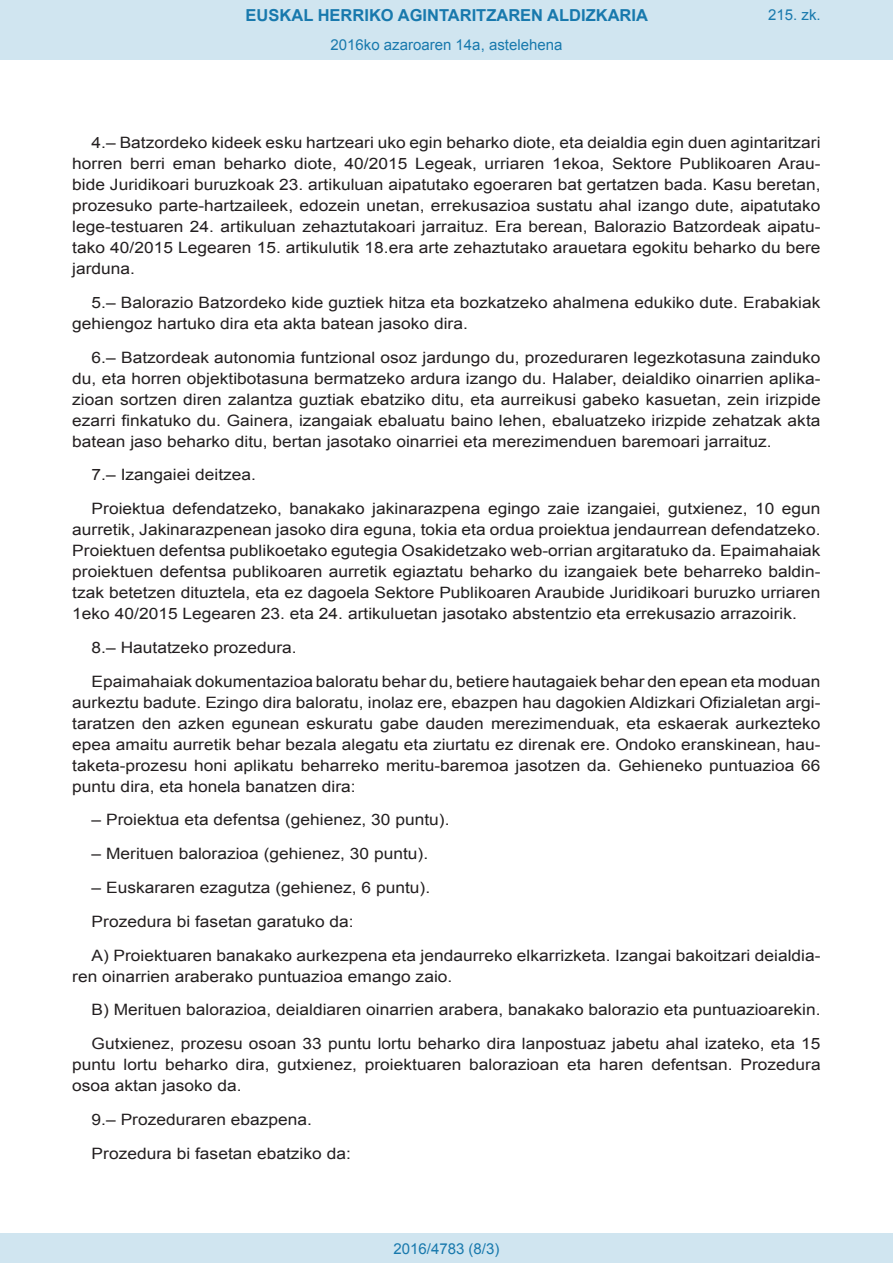
<style>
.page{position:relative;width:893px;height:1263px;background:#fff}
.page>*{position:absolute;margin:0;border:0;box-sizing:border-box;transform-origin:0 0}
.t1{font:700 16.5px "Arial";color:#1879ad}
.BOPVDetalle{font:15.6px/21px "Arial";color:#231f20;text-align:justify;scale:1.11 1}
.Paginacion_Centro{font:15px "Arial";color:#1879ad}
</style>
<div class="page">
<div style="left:0;top:0;width:893px;height:60px;background:#d0e5f0"></div>
<div style="left:0;top:1233px;width:893px;height:30px;background:#d0e5f0"></div>
<p class="t1" style="left:246px;top:4px;width:404px">EUSKAL HERRIKO AGINTARITZAREN ALDIZKARIA</p>
<p class="Paginacion_Centro" style="left:331px;top:35px;width:233px">2016ko azaroaren 14a, astelehena</p>
<p class="Paginacion_Centro" style="left:768px;top:5px;width:54px">215. zk.</p>
<p class="BOPVDetalle" style="left:72px;top:132px;width:676px;text-indent:19px">4.– Batzordeko kideek esku hartzeari uko egin beharko diote, eta deialdia egin duen agintaritzari horren berri eman beharko diote, 40/2015 Legeak, urriaren 1ekoa, Sektore Publikoaren Arau&shy;bide Juridikoari buruzkoak 23. artikuluan aipatutako egoeraren bat gertatzen bada. Kasu beretan, prozesuko parte-hartzaileek, edozein unetan, errekusazioa sustatu ahal izango dute, aipatutako lege-testuaren 24. artikuluan zehaztutakoari jarraituz. Era berean, Balorazio Batzordeak aipatu&shy;tako 40/2015 Legearen 15. artikulutik 18.era arte zehaztutako arauetara egokitu beharko du bere jarduna.</p>
<p class="BOPVDetalle" style="left:72px;top:292px;width:676px;text-indent:19px">5.– Balorazio Batzordeko kide guztiek hitza eta bozkatzeko ahalmena edukiko dute. Erabakiak gehiengoz hartuko dira eta akta batean jasoko dira.</p>
<p class="BOPVDetalle" style="left:72px;top:347px;width:676px;text-indent:19px">6.– Batzordeak autonomia funtzional osoz jardungo du, prozeduraren legezkotasuna zainduko du, eta horren objektibotasuna bermatzeko ardura izango du. Halaber, deialdiko oinarrien aplika&shy;zioan sortzen diren zalantza guztiak ebatziko ditu, eta aurreikusi gabeko kasuetan, zein irizpide ezarri finkatuko du. Gainera, izangaiak ebaluatu baino lehen, ebaluatzeko irizpide zehatzak akta batean jaso beharko ditu, bertan jasotako oinarriei eta merezimenduen baremoari jarraituz.</p>
<p class="BOPVDetalle" style="left:92px;top:465px;width:150px">7.– Izangaiei deitzea.</p>
<p class="BOPVDetalle" style="left:72px;top:498px;width:676px;text-indent:19px">Proiektua defendatzeko, banakako jakinarazpena egingo zaie izangaiei, gutxienez, 10 egun aurretik, Jakinarazpenean jasoko dira eguna, tokia eta ordua proiektua jendaurrean defendatzeko.<br>Proiektuen defentsa publikoetako egutegia Osakidetzako web-orrian argitaratuko da. Epaimahaiak proiektuen defentsa publikoaren aurretik egiaztatu beharko du izangaiek bete beharreko baldin&shy;tzak betetzen dituztela, eta ez dagoela Sektore Publikoaren Araubide Juridikoari buruzko urriaren 1eko 40/2015 Legearen 23. eta 24. artikuluetan jasotako abstentzio eta errekusazio arrazoirik.</p>
<p class="BOPVDetalle" style="left:92px;top:637px;width:186px">8.– Hautatzeko prozedura.</p>
<p class="BOPVDetalle" style="left:72px;top:671px;width:676px;text-indent:19px">Epaimahaiak dokumentazioa baloratu behar du, betiere hautagaiek behar den epean eta moduan aurkeztu badute. Ezingo dira baloratu, inolaz ere, ebazpen hau dagokien Aldizkari Ofizialetan argi&shy;taratzen den azken egunean eskuratu gabe dauden merezimenduak, eta eskaerak aurkezteko epea amaitu aurretik behar bezala alegatu eta ziurtatu ez direnak ere. Ondoko eranskinean, hau&shy;taketa-prozesu honi aplikatu beharreko meritu-baremoa jasotzen da. Gehieneko puntuazioa 66 puntu dira, eta honela banatzen dira:</p>
<p class="BOPVDetalle" style="left:92px;top:810px;width:324px">– Proiektua eta defentsa (gehienez, 30 puntu).</p>
<p class="BOPVDetalle" style="left:92px;top:843px;width:305px">– Merituen balorazioa (gehienez, 30 puntu).</p>
<p class="BOPVDetalle" style="left:92px;top:877px;width:306px">– Euskararen ezagutza (gehienez, 6 puntu).</p>
<p class="BOPVDetalle" style="left:92px;top:911px;width:238px">Prozedura bi fasetan garatuko da:</p>
<p class="BOPVDetalle" style="left:72px;top:945px;width:676px;text-indent:19px">A) Proiektuaren banakako aurkezpena eta jendaurreko elkarrizketa. Izangai bakoitzari deialdia&shy;ren oinarrien araberako puntuazioa emango zaio.</p>
<p class="BOPVDetalle" style="left:92px;top:999px;width:658px">B) Merituen balorazioa, deialdiaren oinarrien arabera, banakako balorazio eta puntuazioarekin.</p>
<p class="BOPVDetalle" style="left:72px;top:1033px;width:676px;text-indent:19px">Gutxienez, prozesu osoan 33 puntu lortu beharko dira lanpostuaz jabetu ahal izateko, eta 15 puntu lortu beharko dira, gutxienez, proiektuaren balorazioan eta haren defentsan. Prozedura osoa aktan jasoko da.</p>
<p class="BOPVDetalle" style="left:92px;top:1109px;width:200px">9.– Prozeduraren ebazpena.</p>
<p class="BOPVDetalle" style="left:92px;top:1143px;width:235px">Prozedura bi fasetan ebatziko da:</p>
<p class="Paginacion_Centro" style="left:393px;top:1238px;width:107px">2016/4783 (8/3)</p>
</div>
